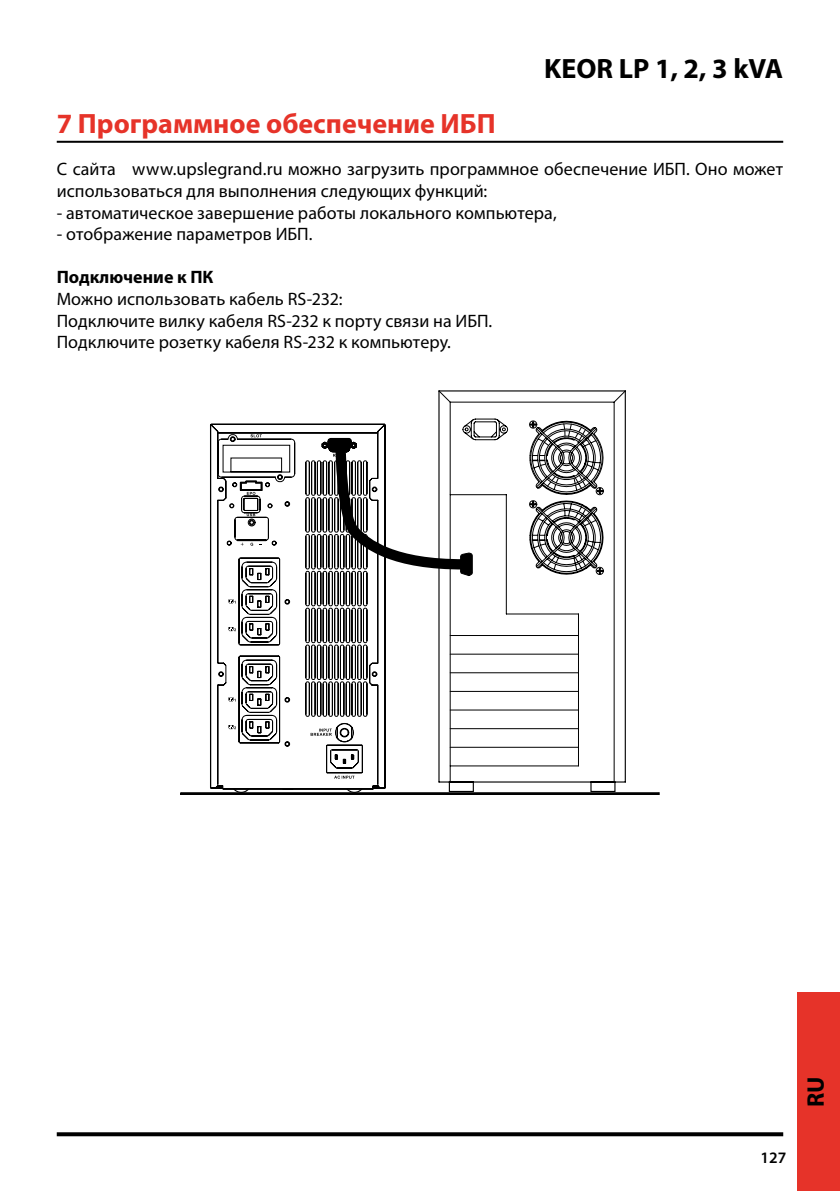
<style>
.page{position:relative;width:840px;height:1191px;background:#fff}
.page>*{position:absolute;margin:0;border:0;box-sizing:border-box;transform-origin:0 0}
.t1{font:700 28px "Myriad Pro";color:#e63329}
.t2{font:700 28px "Myriad Pro";color:#000}
.t3{font:700 24px "Myriad Pro";color:#000}
.t4{font:18px/21.6px "Myriad Pro";letter-spacing:.005em;color:#000}
.t5{font:700 18px "Myriad Pro";color:#000}
.t6{font:600 16px "Myriad Pro";color:#000}
</style>
<div class="page">
<div style="left:797px;top:992px;width:42px;height:199px;background:#e63329"></div>
<hr style="left:57px;top:141px;width:725px;height:2px;background:#000">
<svg style="left:57px;top:1132px;width:725px;height:4px;background:#111"></svg>
<div style="left:180px;top:792px;width:479px;height:3px;border:1px solid #000"></div>
<svg style="left:472px;top:390px;width:154px;height:402px"></svg>
<svg style="left:472px;top:748px;width:142px;height:34px"></svg>
<svg style="left:438px;top:390px;width:187px;height:358px"></svg>
<svg style="left:210px;top:425px;width:175px;height:9px"></svg>
<hr style="left:211px;top:424px;width:173px;height:1px;background:#000">
<svg style="left:210px;top:434px;width:262px;height:359px"></svg>
<h1 class="t2" style="left:544px;top:50px;width:240px">KEOR LP 1, 2, 3 kVA</h1>
<h1 class="t1" style="left:57px;top:105px;width:440px">7 Программное обеспечение ИБП</h1>
<p class="t4" style="left:57px;top:158px;width:727px">С сайта www.upslegrand.ru можно загрузить программное обеспечение ИБП. Оно может использоваться для выполнения следующих функций:</p>
<p class="t4" style="left:57px;top:201px;width:501px">- автоматическое завершение работы локального компьютера,</p>
<p class="t4" style="left:57px;top:223px;width:257px">- отображение параметров ИБП.</p>
<p class="t5" style="left:57px;top:265px;width:158px">Подключение к ПК</p>
<p class="t4" style="left:57px;top:288px;width:437px">Можно использовать кабель RS-232:<br>Подключите вилку кабеля RS-232 к порту связи на ИБП.<br>Подключите розетку кабеля RS-232 к компьютеру.</p>
<p class="t6" style="left:760px;top:1147px;width:27px">127</p>
<h2 class="t3" style="left:799px;top:1107px;width:32px;rotate:-90deg">RU</h2>
</div>
